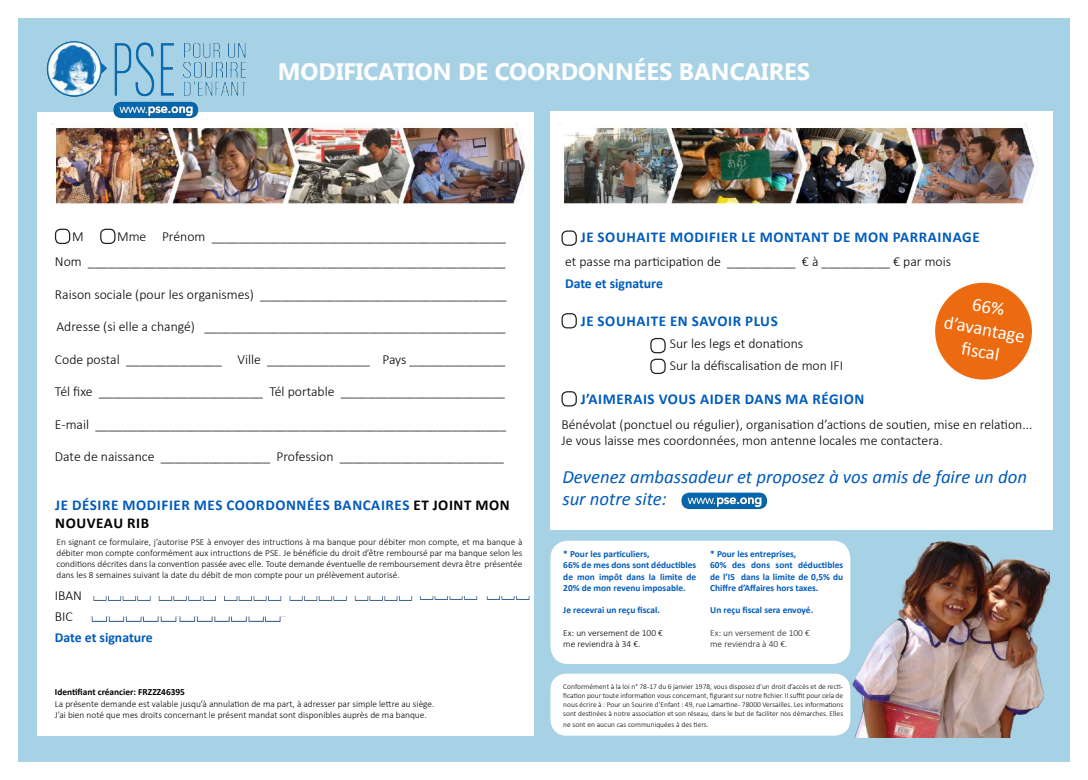
<style>
.page{position:relative;width:1088px;height:780px;background:#fff}
.page>*{position:absolute;margin:0;border:0;box-sizing:border-box;transform-origin:0 0}
.t1{font:700 23.75px "Khmer UI";color:#fff}
.t2{font:italic 18.75px/22.5px "Calibri";color:#005bbb}
.t3{font:18.75px/22.5px "Calibri";color:#fff;text-align:center}
.t4{font:700 15px/18px "Calibri";letter-spacing:.04em;color:#005bbb}
.t5{font:300 13.75px/25.4px "Calibri";color:#000}
.t6{font:700 13.75px "Calibri";color:#005bbb}
.t7{font:300 9.38px/11.2px "Calibri";color:#000}
.t8{font:700 9.38px/11.2px "Calibri";color:#005bbb}
.t9{font:300 9.38px/11.2px "Calibri";color:#231f20}
.t10{font:700 9.38px "Calibri";color:#000}
.t11{font:300 7.5px/9px "Calibri";color:#000;text-align:justify}
.s1{color:#000}
</style>
<div class="page">
<div style="left:18px;top:18px;width:1051px;height:743px;background:#a7d2e6"></div>
<div style="left:37px;top:112px;width:496px;height:623px;background:#fff"></div>
<img style="left:46px;top:41px;width:201px;height:56px">
<img style="left:113px;top:101px;width:86px;height:17px">
<div style="left:550px;top:112px;width:503px;height:418px;background:#fff"></div>
<img style="left:51px;top:123px;width:479px;height:81px">
<img style="left:560px;top:123px;width:478px;height:81px">
<div style="left:55px;top:229px;width:15px;height:15px;border:1px solid #231f20;border-radius:5px"></div>
<div style="left:100px;top:229px;width:16px;height:15px;border:1px solid #231f20;border-radius:5px"></div>
<div style="left:561px;top:230px;width:16px;height:16px;border:1px solid #231f20;border-radius:5px"></div>
<div style="left:561px;top:313px;width:16px;height:15px;border:1px solid #231f20;border-radius:5px"></div>
<div style="left:650px;top:338px;width:16px;height:15px;border:1px solid #231f20;border-radius:5px"></div>
<div style="left:650px;top:358px;width:16px;height:16px;border:1px solid #231f20;border-radius:5px"></div>
<div style="left:561px;top:391px;width:16px;height:15px;border:1px solid #231f20;border-radius:5px"></div>
<div style="left:935px;top:283px;width:97px;height:96px;background:#ec6b10;border-radius:50%"></div>
<img style="left:681px;top:492px;width:87px;height:17px">
<div style="left:550px;top:540px;width:300px;height:124px;background:#fff;border-radius:18px"></div>
<div style="left:550px;top:673px;width:300px;height:62px;background:#fff;border-radius:16px"></div>
<img style="left:850px;top:541px;width:202px;height:196px">
<img style="left:93px;top:596px;width:437px;height:4px">
<img style="left:90px;top:616px;width:195px;height:5px">
<h1 class="t1" style="left:278px;top:58px;width:534px">MODIFICATION DE COORDONNÉES BANCAIRES</h1>
<p class="t5" style="left:55px;top:223px;width:453px;text-align:right">Mme Prénom ___________________________________________<br>Nom _____________________________________________________________</p>
<p class="t5" style="left:55px;top:281px;width:453px">Raison sociale (pour les organismes) ____________________________________</p>
<p class="t5" style="left:56px;top:314px;width:451px">Adresse (si elle a changé) ____________________________________________</p>
<p class="t5" style="left:55px;top:346px;width:452px">Code postal ______________ Ville _______________ Pays ______________</p>
<p class="t5" style="left:55px;top:378px;width:452px">Tél fixe ________________________ Tél portable ________________________</p>
<p class="t5" style="left:55px;top:411px;width:453px">E-mail ____________________________________________________________</p>
<p class="t5" style="left:55px;top:443px;width:451px">Date de naissance ________________ Profession ________________________</p>
<p class="t4" style="left:55px;top:496px;width:456px">JE DÉSIRE MODIFIER MES COORDONNÉES BANCAIRES <span class="s1">ET JOINT MON<br>NOUVEAU RIB</span></p>
<p class="t7" style="left:56px;top:536px;width:467px;text-align:justify">En signant ce formulaire, j’autorise PSE à envoyer des intructions à ma banque pour débiter mon compte, et ma banque à débiter mon compte conformément aux intructions de PSE. Je bénéficie du droit d’être remboursé par ma banque selon les conditions décrites dans la convention passée avec elle. Toute demande éventuelle de remboursement devra être présentée dans les 8 semaines suivant la date du débit de mon compte pour un prélèvement autorisé.</p>
<p class="t5" style="left:55px;top:585px;width:29px;line-height:20.8px">IBAN<br>BIC</p>
<p class="t5" style="left:72px;top:223px;width:13px">M</p>
<p class="t6" style="left:55px;top:628px;width:99px">Date et signature</p>
<p class="t10" style="left:55px;top:686px;width:132px">Identifiant créancier: FRZZZ46395</p>
<p class="t7" style="left:55px;top:697px;width:381px">La présente demande est valable jusqu’à annulation de ma part, à adresser par simple lettre au siège.<br>J’ai bien noté que mes droits concernant le présent mandat sont disponibles auprès de ma banque.</p>
<p class="t4" style="left:581px;top:228px;width:400px">JE SOUHAITE MODIFIER LE MONTANT DE MON PARRAINAGE</p>
<p class="t5" style="left:565px;top:248px;width:388px">et passe ma participation de __________ € à __________ € par mois</p>
<p class="t6" style="left:565px;top:275px;width:99px">Date et signature</p>
<p class="t4" style="left:581px;top:311px;width:198px">JE SOUHAITE EN SAVOIR PLUS</p>
<p class="t5" style="left:670px;top:332px;width:175px;line-height:21.9px">Sur les legs et donations<br>Sur la défiscalisation de mon IFI</p>
<p class="t4" style="left:581px;top:390px;width:285px">J’AIMERAIS VOUS AIDER DANS MA RÉGION</p>
<p class="t5" style="left:561px;top:415px;width:472px;line-height:16.5px">Bénévolat (ponctuel ou régulier), organisation d’actions de soutien, mise en relation...<br>Je vous laisse mes coordonnées, mon antenne locales me contactera.</p>
<h2 class="t2" style="left:562px;top:464px;width:466px">Devenez ambassadeur et proposez à vos amis de faire un don sur notre site:</h2>
<h2 class="t3" style="left:950px;top:289px;width:83px;rotate:10deg">66% d’avantage fiscal</h2>
<p class="t8" style="left:563px;top:548px;width:135px">* Pour les particuliers,<br>66% de mes dons sont déductibles de mon impôt dans la limite de<br>20% de mon revenu imposable.</p>
<p class="t8" style="left:563px;top:604px;width:98px">Je recevrai un reçu fiscal.</p>
<p class="t7" style="left:563px;top:627px;width:101px">Ex: un versement de 100 € me reviendra à 34 €.</p>
<p class="t8" style="left:710px;top:548px;width:135px">* Pour les entreprises,<br>60% des dons sont déductibles de l’IS dans la limite de 0,5% du<br>Chiffre d’Affaires hors taxes.</p>
<p class="t8" style="left:710px;top:604px;width:104px">Un reçu fiscal sera envoyé.</p>
<p class="t9" style="left:710px;top:627px;width:101px">Ex: un versement de 100 € me reviendra à 40 €.</p>
<p class="t11" style="left:563px;top:682px;width:281px">Conformément à la loi n° 78-17 du 6 janvier 1978, vous disposez d’un droit d’accès et de recti&shy;fication pour toute information vous concernant, figurant sur notre fichier. Il suffit pour cela de nous écrire à : Pour un Sourire d’Enfant : 49, rue Lamartine - 78000 Versailles. Les informations sont destinées à notre association et son réseau, dans le but de faciliter nos démarches. Elles</p>
<p class="t11" style="left:563px;top:720px;width:147px">ne sont en aucun cas communiquées à des tiers.</p>
</div>
